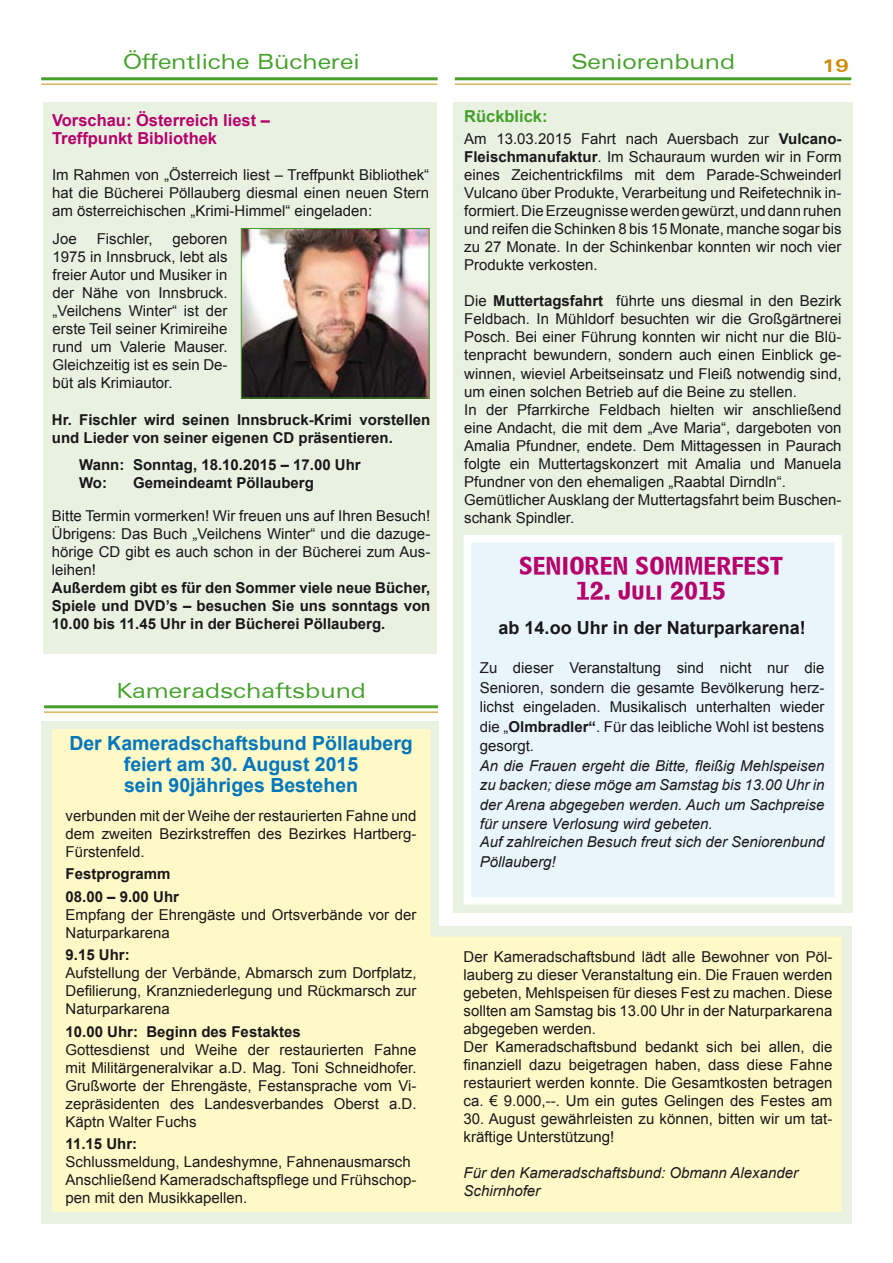
<style>
.page{position:relative;width:893px;height:1263px;background:#fff}
.page>*{position:absolute;margin:0;border:0;box-sizing:border-box;transform-origin:0 0}
.t1{font:expanded 21px "Zurich BT";color:#45a12b}
.t2{font:21px "Bell Centennial BT Bold Listing";color:#b5006c}
.t3{font:700 19.5px/21px "Arial";color:#0076bd;text-align:center}
.t4{font:700 18px "Arial";color:#1a171b}
.t5{font:700 expanded 18px "Zurich BT";color:#d18b0a}
.t6{font:700 16.5px/18px "Arial";color:#b5006c}
.t7{font:700 16.5px "Arial";color:#45a12b}
.t8{font:15px/18px "Arial";color:#1a171b;text-align:justify}
.t9{font:700 15px/18px "Arial";color:#1a171b}
.t10{font:italic 15px/19.5px "Arial";color:#1a171b}
.s1{font-weight:700}
</style>
<div class="page">
<div style="left:44px;top:103px;width:393px;height:551px;background:#e9f1e1"></div>
<div style="left:41px;top:721px;width:398px;height:502px;background:#e9f1e1"></div>
<div style="left:437px;top:926px;width:415px;height:297px;background:#e9f1e1"></div>
<div style="left:453px;top:103px;width:400px;height:810px;background:#e9f1e1"></div>
<hr style="left:44px;top:712px;width:394px;height:1px;background:#d18b0a">
<hr style="left:44px;top:705px;width:394px;height:3px;background:#45a12b">
<hr style="left:41px;top:84px;width:396px;height:1px;background:#d18b0a">
<hr style="left:455px;top:84px;width:396px;height:1px;background:#d18b0a">
<hr style="left:41px;top:77px;width:397px;height:3px;background:#45a12b">
<hr style="left:455px;top:77px;width:396px;height:3px;background:#45a12b">
<img style="left:243px;top:230px;width:184px;height:166px">
<div style="left:241px;top:228px;width:188px;height:170px;border:1px solid #45a12b"></div>
<div style="left:463px;top:535px;width:379px;height:370px;background:#e8f6fc;border:8px solid #fff"></div>
<div style="left:52px;top:729px;width:379px;height:483px;background:#fff9c7"></div>
<div style="left:52px;top:936px;width:790px;height:276px;background:#fff9c7"></div>
<h1 class="t1" style="left:123px;top:50px;width:238px">Öffentliche Bücherei</h1>
<h1 class="t1" style="left:572px;top:50px;width:165px">Seniorenbund</h1>
<p class="t5" style="left:822px;top:55px;width:28px">19</p>
<p class="t6" style="left:52px;top:112px;width:219px">Vorschau: Österreich liest –<br>Treffpunkt Bibliothek</p>
<p class="t8" style="left:52px;top:166px;width:379px">Im Rahmen von „Österreich liest – Treffpunkt Bibliothek“ hat die Bücherei Pöllauberg diesmal einen neuen Stern am österreichischen „Krimi-Himmel“ eingeladen:</p>
<p class="t8" style="left:53px;top:229px;width:26px">Joe</p>
<p class="t8" style="left:97px;top:229px;width:57px">Fischler,</p>
<p class="t7" style="left:464px;top:105px;width:85px">Rückblick:</p>
<p class="t8" style="left:464px;top:130px;width:379px">Am 13.03.2015 Fahrt nach Auersbach zur <span class="s1">Vulcano-Fleischmanufaktur</span>. Im Schauraum wurden wir in Form eines Zeichentrickfilms mit dem Parade-Schweinderl Vulcano über Produkte, Verarbeitung und Reifetechnik in&shy;formiert. Die Erzeugnisse werden gewürzt, und dann ruhen und reifen die Schinken 8 bis 15 Monate, manche sogar bis zu 27 Monate. In der Schinkenbar konnten wir noch vier Produkte verkosten.</p>
<p class="t8" style="left:464px;top:292px;width:379px;text-align:left">Die <span class="s1">Muttertagsfahrt</span> führte uns diesmal in den Bezirk Feldbach. In Mühldorf besuchten wir die Großgärtnerei Posch. Bei einer Führung konnten wir nicht nur die Blü&shy;tenpracht bewundern, sondern auch einen Einblick ge&shy;winnen, wieviel Arbeitseinsatz und Fleiß notwendig sind, um einen solchen Betrieb auf die Beine zu stellen.<br>In der Pfarrkirche Feldbach hielten wir anschließend eine Andacht, die mit dem „Ave Maria“, dargeboten von Amalia Pfundner, endete. Dem Mittagessen in Paurach folgte ein Muttertagskonzert mit Amalia und Manuela Pfundner von den ehemaligen „Raabtal Dirndln“.<br>Gemütlicher Ausklang der Muttertagsfahrt beim Buschen-</p>
<p class="t8" style="left:53px;top:229px;width:177px;text-indent:120px">geboren 1975 in Innsbruck, lebt als freier Autor und Musiker in der Nähe von Innsbruck. „Veilchens Winter“ ist der erste Teil seiner Krimireihe rund um Valerie Mauser.<br>Gleichzeitig ist es sein De&shy;büt als Krimiautor.</p>
<p class="t9" style="left:52px;top:411px;width:380px">Hr. Fischler wird seinen Innsbruck-Krimi vorstellen und Lieder von seiner eigenen CD präsentieren.</p>
<p class="t9" style="left:79px;top:456px;width:283px">Wann: Sonntag, 18.10.2015 – 17.00 Uhr<br>Wo:</p>
<p class="t9" style="left:133px;top:474px;width:182px">Gemeindeamt Pöllauberg</p>
<p class="t8" style="left:52px;top:507px;width:380px">Bitte Termin vormerken! Wir freuen uns auf Ihren Besuch!</p>
<p class="t8" style="left:464px;top:508px;width:112px">schank Spindler.</p>
<p class="t8" style="left:52px;top:525px;width:380px">Übrigens: Das Buch „Veilchens Winter“ und die dazuge&shy;hörige CD gibt es auch schon in der Bücherei zum Aus&shy;leihen!</p>
<p class="t9" style="left:52px;top:579px;width:380px;text-align:justify">Außerdem gibt es für den Sommer viele neue Bücher, Spiele und DVD’s – besuchen Sie uns sonntags von 10.00 bis 11.45 Uhr in der Bücherei Pöllauberg.</p>
<h1 class="t2" style="left:519px;top:551px;width:265px">SENIOREN SOMMERFEST</h1>
<h1 class="t2" style="left:576px;top:576px;width:152px">12. Juli 2015</h1>
<p class="t4" style="left:499px;top:616px;width:309px">ab 14.oo Uhr in der Naturparkarena!</p>
<p class="t8" style="left:480px;top:658px;width:346px;line-height:19.5px">Zu dieser Veranstaltung sind nicht nur die Senioren, sondern die gesamte Bevölkerung herz&shy;lichst eingeladen. Musikalisch unterhalten wieder die „<span class="s1">Olmbradler“</span>. Für das leibliche Wohl ist bestens gesorgt.</p>
<p class="t10" style="left:480px;top:756px;width:346px;text-align:justify">An die Frauen ergeht die Bitte, fleißig Mehlspeisen zu backen; diese möge am Samstag bis 13.00 Uhr in der Arena abgegeben werden. Auch um Sachpreise für unsere Verlosung wird gebeten.</p>
<p class="t10" style="left:480px;top:832px;width:346px">Auf zahlreichen Besuch freut sich der Seniorenbund<br>Pöllauberg!</p>
<h1 class="t1" style="left:117px;top:678px;width:251px">Kameradschaftsbund</h1>
<h2 class="t3" style="left:69px;top:734px;width:345px">Der Kameradschaftsbund Pöllauberg feiert am 30. August 2015<br>sein 90jähriges Bestehen</h2>
<p class="t8" style="left:66px;top:807px;width:352px">verbunden mit der Weihe der restaurierten Fahne und dem zweiten Bezirkstreffen des Bezirkes Hartberg-Fürstenfeld.</p>
<p class="t9" style="left:66px;top:863px;width:115px;line-height:22.5px">Festprogramm<br>08.00 – 9.00 Uhr</p>
<p class="t8" style="left:66px;top:906px;width:352px">Empfang der Ehrengäste und Ortsverbände vor der<br>Naturparkarena</p>
<p class="t9" style="left:66px;top:947px;width:66px">9.15 Uhr:</p>
<p class="t8" style="left:66px;top:964px;width:352px">Aufstellung der Verbände, Abmarsch zum Dorfplatz, Defilierung, Kranzniederlegung und Rückmarsch zur Naturparkarena</p>
<p class="t9" style="left:66px;top:1023px;width:237px">10.00 Uhr: Beginn des Festaktes</p>
<p class="t8" style="left:66px;top:1041px;width:352px">Gottesdienst und Weihe der restaurierten Fahne mit Militärgeneralvikar a.D. Mag. Toni Schneidhofer.<br>Grußworte der Ehrengäste, Festansprache vom Vi&shy;zepräsidenten des Landesverbandes Oberst a.D.<br>Käptn Walter Fuchs</p>
<p class="t9" style="left:66px;top:1136px;width:73px">11.15 Uhr:</p>
<p class="t8" style="left:66px;top:1153px;width:352px;text-align:left">Schlussmeldung, Landeshymne, Fahnenausmarsch<br>Anschließend Kameradschaftspflege und Frühschop&shy;pen mit den Musikkapellen.</p>
<p class="t8" style="left:463px;top:948px;width:370px;text-align:left">Der Kameradschaftsbund lädt alle Bewohner von Pöl&shy;lauberg zu dieser Veranstaltung ein. Die Frauen werden gebeten, Mehlspeisen für dieses Fest zu machen. Diese sollten am Samstag bis 13.00 Uhr in der Naturparkarena abgegeben werden.<br>Der Kameradschaftsbund bedankt sich bei allen, die finanziell dazu beigetragen haben, dass diese Fahne restauriert werden konnte. Die Gesamtkosten betragen ca. € 9.000,--. Um ein gutes Gelingen des Festes am</p>
<p class="t8" style="left:463px;top:1110px;width:370px">30. August gewährleisten zu können, bitten wir um tat&shy;kräftige Unterstützung!</p>
<p class="t10" style="left:463px;top:1164px;width:336px;line-height:18px">Für den Kameradschaftsbund: Obmann Alexander<br>Schirnhofer</p>
</div>
